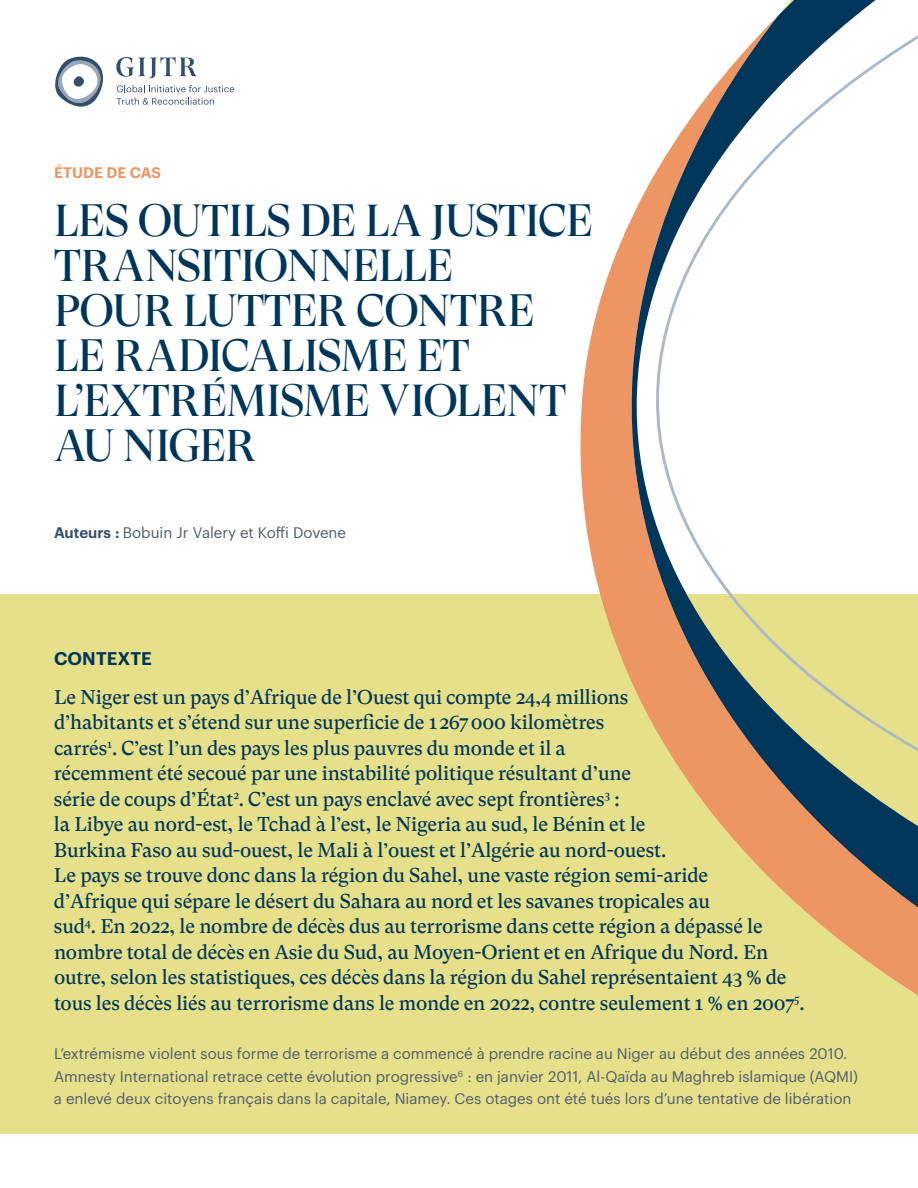
<style>
.page{position:relative;width:918px;height:1188px;background:#fff}
.page>*{position:absolute;margin:0;border:0;box-sizing:border-box;transform-origin:0 0}
.t1{font:45px/45px "GT Super Display";letter-spacing:-.02em;color:#003659}
.t2{font:19.5px/25.5px "GT Super Text";letter-spacing:-.01em;color:#003659}
.t3{font:600 18px "Graphik";letter-spacing:.005em;color:#003659}
.t4{font:15px/22.5px "Graphik";color:#505b6b}
.t5{font:600 15px "Graphik";letter-spacing:.005em;color:#ed9664}
.s1{font-weight:600;color:#324e6b}
</style>
<div class="page">
<div style="left:0;top:594px;width:918px;height:540px;background:#e7e08a"></div>
<svg style="left:117px;top:85px;width:117px;height:20px"></svg>
<svg style="left:116px;top:57px;width:81px;height:21px"></svg>
<svg style="left:55px;top:56px;width:48px;height:51px"></svg>
<svg style="left:580px;top:197px;width:338px;height:798px"></svg>
<svg style="left:642px;top:0;width:276px;height:854px"></svg>
<p class="t5" style="left:54px;top:161px;width:108px">ÉTUDE DE CAS</p>
<h1 class="t1" style="left:54px;top:200px;width:540px">LES OUTILS DE LA JUSTICE<br>TRANSITIONNELLE<br>POUR LUTTER CONTRE<br>LE RADICALISME ET<br>L’EXTRÉMISME VIOLENT<br>AU NIGER</h1>
<p class="t4" style="left:54px;top:520px;width:294px"><span class="s1">Auteurs :</span> Bobuin Jr Valery et Koffi Dovene</p>
<p class="t3" style="left:54px;top:645px;width:99px">CONTEXTE</p>
<p class="t2" style="left:54px;top:685px;width:752px">Le Niger est un pays d’Afrique de l’Ouest qui compte 24,4 millions<br>d’habitants et s’étend sur une superficie de 1 267 000 kilomètres<br>carrés<sup>1</sup>. C’est l’un des pays les plus pauvres du monde et il a<br>récemment été secoué par une instabilité politique résultant d’une<br>série de coups d’État<sup>2</sup>. C’est un pays enclavé avec sept frontières<sup>3</sup> :<br>la Libye au nord-est, le Tchad à l’est, le Nigeria au sud, le Bénin et le<br>Burkina Faso au sud-ouest, le Mali à l’ouest et l’Algérie au nord-ouest.<br>Le pays se trouve donc dans la région du Sahel, une vaste région semi-aride<br>d’Afrique qui sépare le désert du Sahara au nord et les savanes tropicales au<br>sud<sup>4</sup>. En 2022, le nombre de décès dus au terrorisme dans cette région a dépassé le nombre total de décès en Asie du Sud, au Moyen-Orient et en Afrique du Nord. En outre, selon les statistiques, ces décès dans la région du Sahel représentaient 43 % de tous les décès liés au terrorisme dans le monde en 2022, contre seulement 1 % en 2007<sup>5</sup>.</p>
<p class="t4" style="left:54px;top:1042px;width:806px">L’extrémisme violent sous forme de terrorisme a commencé à prendre racine au Niger au début des années 2010.<br>Amnesty International retrace cette évolution progressive<sup>6</sup> : en janvier 2011, Al-Qaïda au Maghreb islamique (AQMI) a enlevé deux citoyens français dans la capitale, Niamey. Ces otages ont été tués lors d’une tentative de libération</p>
</div>
